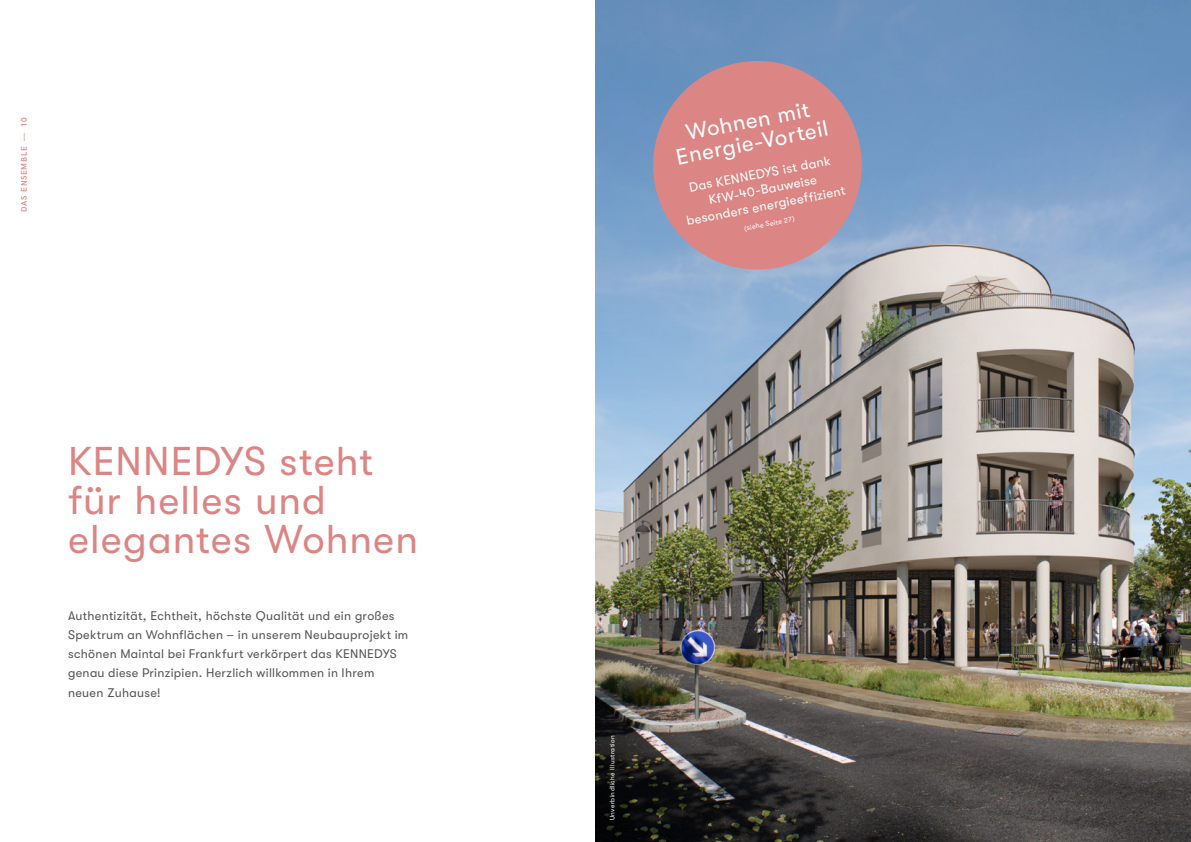
<style>
.page{position:relative;width:1191px;height:842px;background:#fff}
.page>*{position:absolute;margin:0;border:0;box-sizing:border-box;transform-origin:0 0}
.t1{font:40.2px/38.9px "GT Walsheim";letter-spacing:.025em;color:#db8684}
.t2{font:22.2px/22px "GT Walsheim";color:#fff;text-align:center}
.t3{font:13px/16.2px "GT Walsheim";color:#fff;text-align:center}
.t4{font:12.5px/19.3px "GT Walsheim";letter-spacing:.025em;color:#565656}
.t5{font:600 8px "Acari Sans";letter-spacing:.085em;color:#db8684}
.t6{font:7px "GT Walsheim";color:#fff}
.t7{font:6.5px "GT Walsheim";letter-spacing:.055em;color:#fff}
</style>
<div class="page">
<img style="left:595px;top:0;width:596px;height:842px">
<svg style="left:644px;top:52px;width:226px;height:227px;background:#ba8e9a"></svg>
<p class="t5" style="left:18px;top:212px;width:96px;rotate:-90deg">DAS ENSEMBLE — 10</p>
<h1 class="t1" style="left:68px;top:442px;width:351px">KENNEDYS steht für helles und elegantes Wohnen</h1>
<p class="t4" style="left:68px;top:606px;width:341px">Authentizität, Echtheit, höchste Qualität und ein großes Spektrum an Wohnflächen – in unserem Neubauprojekt im schönen Maintal bei Frankfurt verkörpert das KENNEDYS genau diese Prinzipien. Herzlich willkommen in Ihrem neuen Zuhause!</p>
<h2 class="t2" style="left:670px;top:125px;width:156px;rotate:-11deg">Wohnen mit<br>Energie-Vorteil</h2>
<p class="t3" style="left:679px;top:181px;width:163px;rotate:-11deg">Das KENNEDYS ist dank<br>KfW-40-Bauweise besonders energieeffizient</p>
<p class="t6" style="left:743px;top:224px;width:53px;rotate:-11deg">(siehe Seite 27)</p>
<p class="t7" style="left:609px;top:820px;width:86px;rotate:-90deg">Unverbindliche Illustration</p>
</div>
